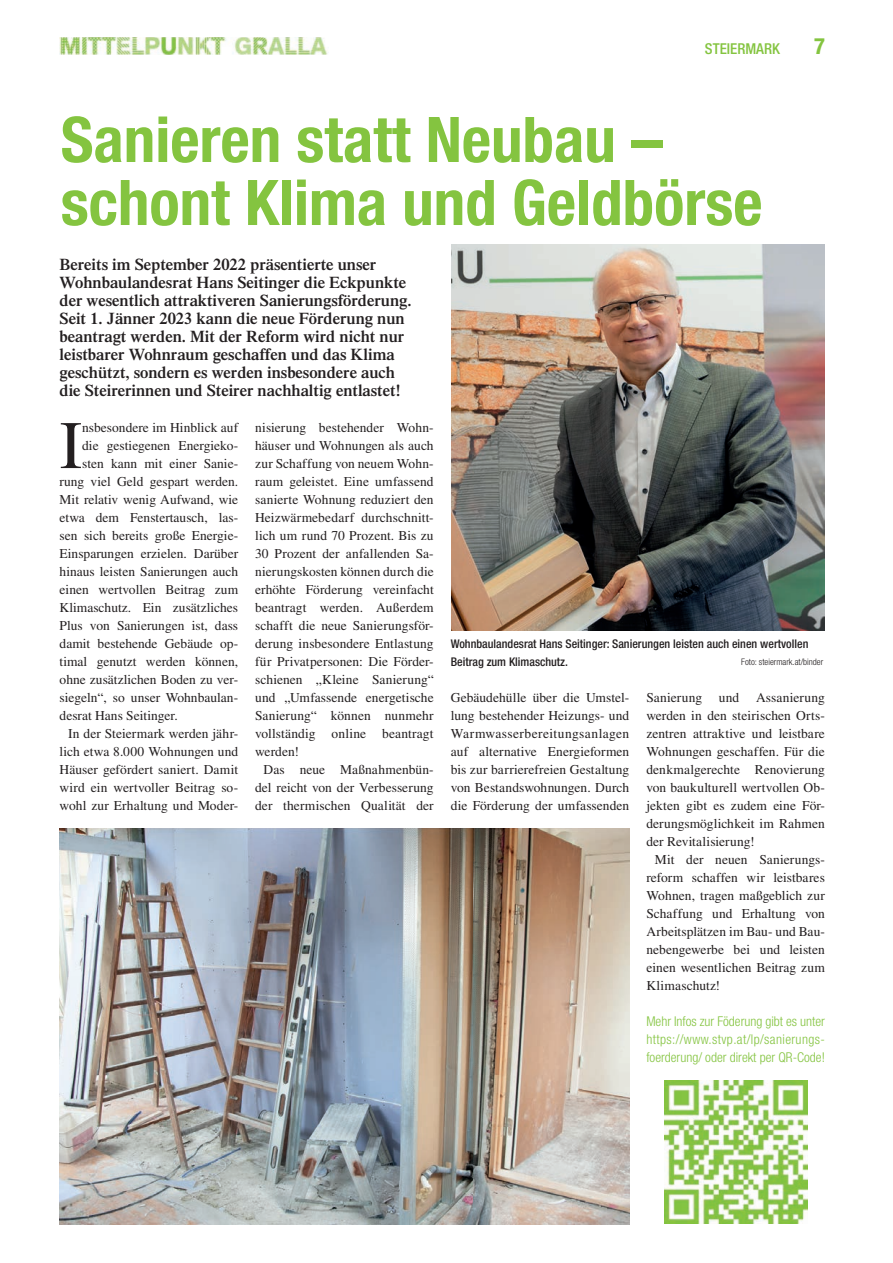
<style>
.page{position:relative;width:893px;height:1263px;background:#fff}
.page>*{position:absolute;margin:0;border:0;box-sizing:border-box;transform-origin:0 0}
.t1{font:67.95px "Times LT Std";color:#231f20}
.t2{font:700 condensed 63px/63px "Helvetica Neue LT Std";color:#84c440}
.t3{font:700 condensed 22.5px "Helvetica Neue LT Std";color:#84c440}
.t4{font:600 16.5px/18px "Times LT Std";color:#231f20}
.t5{font:500 condensed 15px "Helvetica Neue LT Std";color:#84c440}
.t6{font:13.5px/18px "Times LT Std";color:#231f20;text-align:justify}
.t7{font:300 condensed 13.5px/18px "Helvetica Neue LT Std";color:#84c440;text-align:justify}
.t8{font:500 condensed 12px/18px "Helvetica Neue LT Std";color:#231f20}
.t9{font:300 condensed 9px "Helvetica Neue LT Std";color:#231f20}
</style>
<div class="page">
<img style="left:60px;top:37px;width:268px;height:17px">
<img style="left:451px;top:244px;width:374px;height:386px">
<img style="left:60px;top:828px;width:569px;height:396px">
<img style="left:665px;top:1080px;width:143px;height:144px">
<p class="t5" style="left:705px;top:40px;width:77px">STEIERMARK</p>
<h3 class="t3" style="left:814px;top:32px;width:12px">7</h3>
<h2 class="t2" style="left:61px;top:107px;width:703px">Sanieren statt Neubau – schont Klima und Geldbörse</h2>
<p class="t4" style="left:60px;top:255px;width:354px">Bereits im September 2022 präsentierte unser Wohnbaulandesrat Hans Seitinger die Eckpunkte der wesentlich attraktiveren Sanierungsförderung.<br>Seit 1. Jänner 2023 kann die neue Förderung nun beantragt werden. Mit der Reform wird nicht nur leistbarer Wohnraum geschaffen und das Klima geschützt, sondern es werden insbesondere auch die Steirerinnen und Steirer nachhaltig entlastet!</p>
<h1 class="t1" style="left:60px;top:407px;width:24px">I</h1>
<p class="t6" style="left:82px;top:418px;width:157px">nsbesondere im Hinblick auf</p>
<p class="t6" style="left:82px;top:436px;width:157px">die gestiegenen Energieko-</p>
<p class="t6" style="left:82px;top:454px;width:157px">sten kann mit einer Sanie-</p>
<p class="t6" style="left:60px;top:472px;width:180px">rung viel Geld gespart werden.</p>
<p class="t6" style="left:60px;top:490px;width:180px">Mit relativ wenig Aufwand, wie</p>
<p class="t6" style="left:60px;top:508px;width:180px">etwa dem Fenstertausch, las-</p>
<p class="t6" style="left:60px;top:526px;width:180px">sen sich bereits große Energie-</p>
<p class="t6" style="left:60px;top:544px;width:180px">Einsparungen erzielen. Darüber</p>
<p class="t6" style="left:60px;top:562px;width:180px">hinaus leisten Sanierungen auch</p>
<p class="t6" style="left:60px;top:580px;width:180px">einen wertvollen Beitrag zum</p>
<p class="t6" style="left:60px;top:598px;width:180px">Klimaschutz. Ein zusätzliches</p>
<p class="t6" style="left:60px;top:616px;width:180px">Plus von Sanierungen ist, dass</p>
<p class="t6" style="left:60px;top:634px;width:180px">damit bestehende Gebäude op-</p>
<p class="t6" style="left:60px;top:652px;width:180px">timal genutzt werden können,</p>
<p class="t6" style="left:60px;top:670px;width:180px">ohne zusätzlichen Boden zu ver-</p>
<p class="t6" style="left:60px;top:688px;width:180px">siegeln“, so unser Wohnbaulan-</p>
<p class="t6" style="left:60px;top:706px;width:120px">desrat Hans Seitinger.</p>
<p class="t6" style="left:68px;top:724px;width:172px">In der Steiermark werden jähr-</p>
<p class="t6" style="left:60px;top:742px;width:180px">lich etwa 8.000 Wohnungen und</p>
<p class="t6" style="left:60px;top:760px;width:180px">Häuser gefördert saniert. Damit</p>
<p class="t6" style="left:60px;top:778px;width:180px">wird ein wertvoller Beitrag so-</p>
<p class="t6" style="left:60px;top:796px;width:180px">wohl zur Erhaltung und Moder-</p>
<p class="t6" style="left:255px;top:418px;width:180px">nisierung bestehender Wohn&shy;häuser und Wohnungen als auch zur Schaffung von neuem Wohn&shy;raum geleistet. Eine umfassend sanierte Wohnung reduziert den Heizwärmebedarf durchschnitt&shy;lich um rund 70 Prozent. Bis zu 30 Prozent der anfallenden Sa&shy;nierungskosten können durch die erhöhte Förderung vereinfacht beantragt werden. Außerdem schafft die neue Sanierungsför&shy;derung insbesondere Entlastung für Privatpersonen: Die Förder&shy;schienen „Kleine Sanierung“ und „Umfassende energetische Sanierung“ können nunmehr vollständig online beantragt werden!</p>
<p class="t6" style="left:255px;top:760px;width:180px;text-indent:9px">Das neue Maßnahmenbün&shy;del reicht von der Verbesserung der thermischen Qualität der</p>
<p class="t8" style="left:451px;top:635px;width:359px">Wohnbaulandesrat Hans Seitinger: Sanierungen leisten auch einen wertvollen<br>Beitrag zum Klimaschutz.</p>
<p class="t9" style="left:741px;top:656px;width:83px">Foto: steiermark.at/binder</p>
<p class="t6" style="left:451px;top:688px;width:180px">Gebäudehülle über die Umstel&shy;lung bestehender Heizungs- und Warmwasserbereitungsanlagen auf alternative Energieformen bis zur barrierefreien Gestaltung von Bestandswohnungen. Durch die Förderung der umfassenden</p>
<p class="t6" style="left:646px;top:688px;width:180px">Sanierung und Assanierung werden in den steirischen Orts&shy;zentren attraktive und leistbare Wohnungen geschaffen. Für die denkmalgerechte Renovierung von baukulturell wertvollen Ob&shy;jekten gibt es zudem eine För&shy;derungsmöglichkeit im Rahmen der Revitalisierung!</p>
<p class="t6" style="left:646px;top:850px;width:180px;text-indent:9px">Mit der neuen Sanierungs&shy;reform schaffen wir leistbares Wohnen, tragen maßgeblich zur Schaffung und Erhaltung von Arbeitsplätzen im Bau- und Bau&shy;nebengewerbe bei und leisten einen wesentlichen Beitrag zum Klimaschutz!</p>
<p class="t7" style="left:646px;top:1012px;width:180px">Mehr Infos zur Föderung gibt es unter https://www.stvp.at/lp/sanierungs&shy;foerderung/ oder direkt per QR-Code!</p>
</div>
